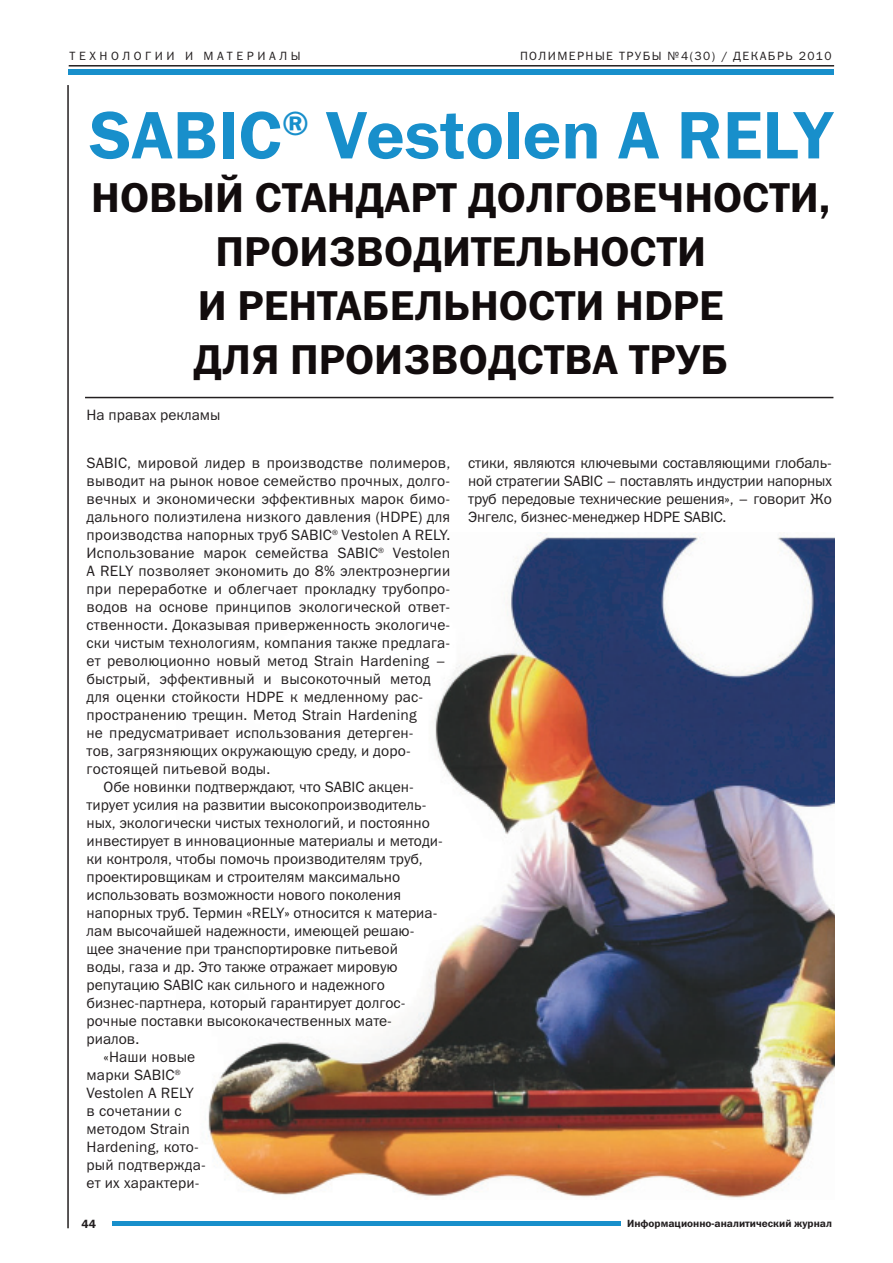
<style>
.page{position:relative;width:893px;height:1263px;background:#fff}
.page>*{position:absolute;margin:0;border:0;box-sizing:border-box;transform-origin:0 0}
.t1{font:67.5px "Franklin Gothic Demi C";color:#188fcb}
.t2{font:42px/54px "Franklin Gothic Demi C";color:#120c0d;text-align:center}
.t3{font:15px/18px "Franklin Gothic Book C";letter-spacing:.01em;color:#231f20;text-align:justify}
.t4{font:12px "Franklin Gothic Book C";letter-spacing:.12em;color:#231f20}
.t5{font:12px "Franklin Gothic Book C";letter-spacing:.3em;color:#231f20}
.t6{font:12px "Franklin Gothic Demi C";color:#231f20}
.t7{font:10.5px "Franklin Gothic Demi C";color:#231f20}
</style>
<div class="page">
<img style="left:208px;top:534px;width:627px;height:664px">
<hr style="left:67px;top:85px;width:2px;height:1143px;background:#231f20">
<hr style="left:69px;top:65px;width:765px;height:2px;background:#231f20">
<div style="left:69px;top:70px;width:765px;height:5px;background:#188fcb"></div>
<hr style="left:112px;top:1221px;width:508px;height:4px;background:#188fcb">
<hr style="left:85px;top:397px;width:748px;height:1px;background:#231f20">
<p class="t5" style="left:70px;top:48px;width:233px">ТЕХНОЛОГИИ И МАТЕРИАЛЫ</p>
<p class="t4" style="left:520px;top:48px;width:313px">ПОЛИМЕРНЫЕ ТРУБЫ №4(30) / ДЕКАБРЬ 2010</p>
<h1 class="t1" style="left:89px;top:96px;width:746px">SABIC<sup>®</sup> Vestolen A RELY</h1>
<h2 class="t2" style="left:91px;top:171px;width:741px">НОВЫЙ СТАНДАРТ ДОЛГОВЕЧНОСТИ,<br>ПРОИЗВОДИТЕЛЬНОСТИ<br>И РЕНТАБЕЛЬНОСТИ HDPE<br>ДЛЯ ПРОИЗВОДСТВА ТРУБ</h2>
<p class="t3" style="left:87px;top:406px;width:136px">На правах рекламы</p>
<p class="t3" style="left:87px;top:454px;width:365px">SABIC, мировой лидер в производстве полимеров,</p>
<p class="t3" style="left:87px;top:472px;width:365px">выводит на рынок новое семейство прочных, долго-</p>
<p class="t3" style="left:87px;top:490px;width:365px">вечных и экономически эффективных марок бимо-</p>
<p class="t3" style="left:87px;top:508px;width:365px">дального полиэтилена низкого давления (HDPE) для</p>
<p class="t3" style="left:87px;top:526px;width:365px">производства напорных труб SABIC<sup>®</sup> Vestolen A RELY.</p>
<p class="t3" style="left:87px;top:544px;width:365px">Использование марок семейства SABIC<sup>®</sup> Vestolen</p>
<p class="t3" style="left:87px;top:562px;width:365px">A RELY позволяет экономить до 8% электроэнергии</p>
<p class="t3" style="left:87px;top:580px;width:365px">при переработке и облегчает прокладку трубопро-</p>
<p class="t3" style="left:87px;top:598px;width:365px">водов на основе принципов экологической ответ-</p>
<p class="t3" style="left:87px;top:616px;width:365px">ственности. Доказывая приверженность экологиче-</p>
<p class="t3" style="left:87px;top:634px;width:365px">ски чистым технологиям, компания также предлага-</p>
<p class="t3" style="left:87px;top:652px;width:361px">ет революционно новый метод Strain Hardening –</p>
<p class="t3" style="left:87px;top:670px;width:346px">быстрый, эффективный и высокоточный метод</p>
<p class="t3" style="left:87px;top:688px;width:338px">для оценки стойкости HDPE к медленному рас-</p>
<p class="t3" style="left:87px;top:706px;width:332px">пространению трещин. Метод Strain Hardening</p>
<p class="t3" style="left:87px;top:724px;width:329px">не предусматривает использования детерген-</p>
<p class="t3" style="left:87px;top:742px;width:326px">тов, загрязняющих окружающую среду, и доро-</p>
<p class="t3" style="left:87px;top:760px;width:185px">гостоящей питьевой воды.</p>
<p class="t3" style="left:104px;top:778px;width:312px">Обе новинки подтверждают, что SABIC акцен-</p>
<p class="t3" style="left:87px;top:796px;width:341px">тирует усилия на развитии высокопроизводитель-</p>
<p class="t3" style="left:87px;top:814px;width:345px">ных, экологически чистых технологий, и постоянно</p>
<p class="t3" style="left:87px;top:832px;width:358px">инвестирует в инновационные материалы и методи-</p>
<p class="t3" style="left:87px;top:850px;width:338px">ки контроля, чтобы помочь производителям труб,</p>
<p class="t3" style="left:87px;top:868px;width:315px">проектировщикам и строителям максимально</p>
<p class="t3" style="left:87px;top:886px;width:316px">использовать возможности нового поколения</p>
<p class="t3" style="left:87px;top:904px;width:352px">напорных труб. Термин «RELY» относится к материа-</p>
<p class="t3" style="left:87px;top:922px;width:329px">лам высочайшей надежности, имеющей решаю-</p>
<p class="t3" style="left:87px;top:940px;width:313px">щее значение при транспортировке питьевой</p>
<p class="t3" style="left:87px;top:958px;width:313px">воды, газа и др. Это также отражает мировую</p>
<p class="t3" style="left:87px;top:976px;width:300px">репутацию SABIC как сильного и надежного</p>
<p class="t3" style="left:87px;top:994px;width:320px">бизнес-партнера, который гарантирует долгос-</p>
<p class="t3" style="left:87px;top:1012px;width:307px">рочные поставки высококачественных мате-</p>
<p class="t3" style="left:87px;top:1030px;width:54px">риалов.</p>
<p class="t3" style="left:104px;top:1048px;width:93px">«Наши новые</p>
<p class="t3" style="left:87px;top:1066px;width:96px">марки SABIC<sup>®</sup></p>
<p class="t3" style="left:87px;top:1084px;width:109px">Vestolen A RELY</p>
<p class="t3" style="left:87px;top:1102px;width:97px">в сочетании с</p>
<p class="t3" style="left:87px;top:1120px;width:105px">методом Strain</p>
<p class="t3" style="left:87px;top:1138px;width:114px">Hardening, кото-</p>
<p class="t3" style="left:87px;top:1156px;width:121px">рый подтвержда-</p>
<p class="t3" style="left:87px;top:1174px;width:115px">ет их характери-</p>
<p class="t6" style="left:81px;top:1217px;width:16px">44</p>
<p class="t3" style="left:468px;top:454px;width:365px">стики, являются ключевыми составляющими глобаль&shy;ной стратегии SABIC – поставлять индустрии напорных труб передовые технические решения», – говорит Жо Энгелс, бизнес-менеджер HDPE SABIC.</p>
<p class="t7" style="left:627px;top:1217px;width:206px">Информационно-аналитический журнал</p>
</div>
